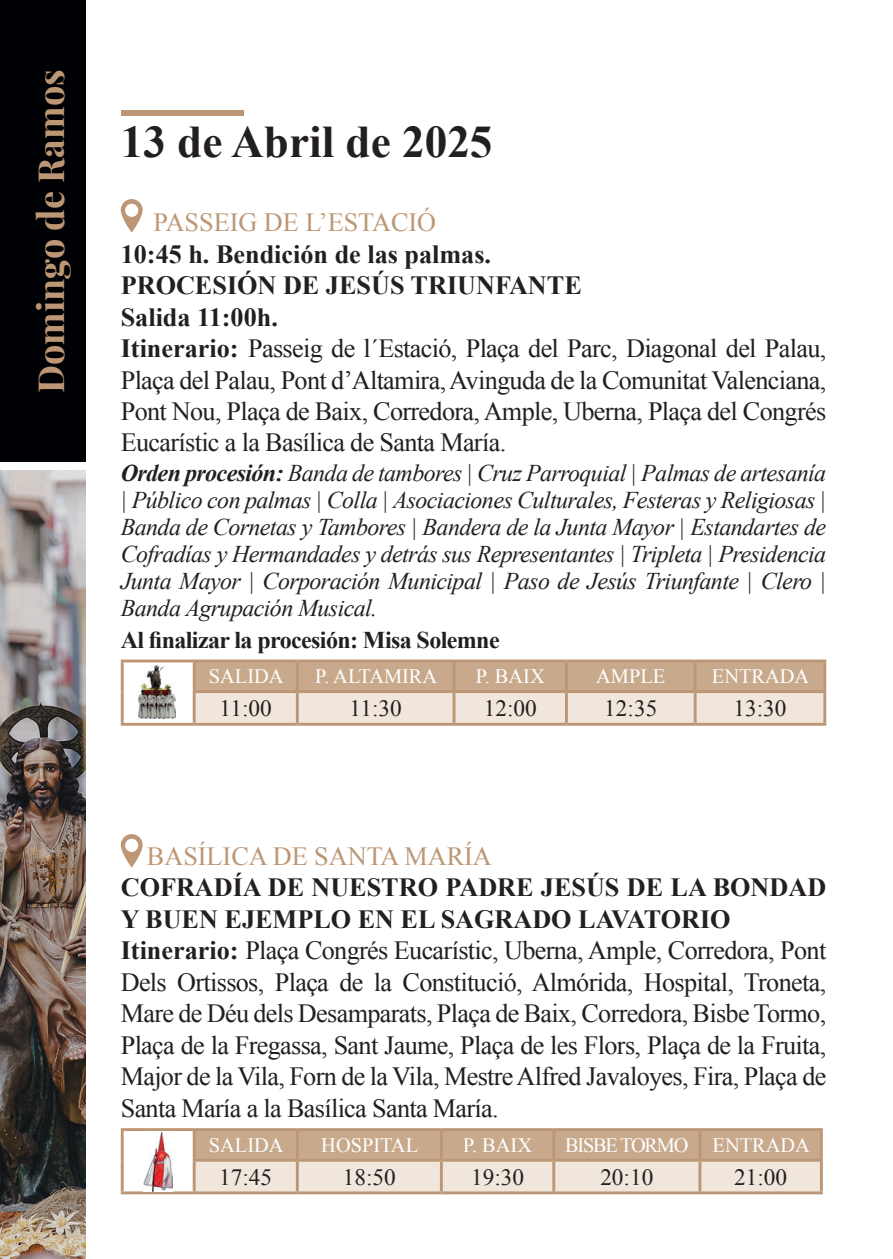
<style>
.page{position:relative;width:893px;height:1259px;background:#fff}
.page>*{position:absolute;margin:0;border:0;box-sizing:border-box;transform-origin:0 0}
.t1{font:700 45.3px "Times New Roman";color:#231f20}
.t2{font:700 36px "Playfair Display";color:#bd9775}
.t3{font:26.1px/31.5px "Times New Roman";letter-spacing:-.025em;color:#231f20}
.t4{font:26.1px "Times New Roman";color:#bd9775}
.t5{font:italic 24px/27px "Times New Roman";letter-spacing:-.025em;color:#231f20;text-align:justify}
.t6{font:700 24px "Times New Roman";letter-spacing:-.025em;color:#231f20}
.t7{font:23.4px "Times New Roman";color:#231f20}
.t8{font:20.4px "Times New Roman";color:#fff}
.t9{font:20.4px "Times New Roman";letter-spacing:-.06em;color:#fff}
.s1{font-weight:700}
</style>
<div class="page">
<div style="left:0;top:0;width:85px;height:462px;background:#000104"></div>
<img style="left:0;top:470px;width:85px;height:789px">
<svg style="left:196px;top:1131px;width:624px;height:60px;background:#dcc8b4"></svg>
<hr style="left:194px;top:1128px;width:103px;height:3px;background:#bd9775">
<hr style="left:193px;top:1131px;width:3px;height:27px;background:#bd9775">
<hr style="left:297px;top:1128px;width:144px;height:3px;background:#bd9775">
<hr style="left:296px;top:1131px;width:3px;height:27px;background:#bd9775">
<hr style="left:441px;top:1128px;width:113px;height:3px;background:#bd9775">
<hr style="left:440px;top:1131px;width:3px;height:27px;background:#bd9775">
<hr style="left:554px;top:1128px;width:146px;height:3px;background:#bd9775">
<hr style="left:552px;top:1131px;width:3px;height:27px;background:#bd9775">
<hr style="left:700px;top:1128px;width:123px;height:3px;background:#bd9775">
<hr style="left:698px;top:1131px;width:3px;height:27px;background:#bd9775">
<hr style="left:820px;top:1131px;width:3px;height:27px;background:#bd9775">
<hr style="left:193px;top:1158px;width:104px;height:3px;background:#bd9775">
<hr style="left:193px;top:1161px;width:3px;height:30px;background:#bd9775">
<hr style="left:297px;top:1158px;width:144px;height:3px;background:#bd9775">
<hr style="left:296px;top:1161px;width:3px;height:30px;background:#bd9775">
<hr style="left:441px;top:1158px;width:113px;height:3px;background:#bd9775">
<hr style="left:440px;top:1161px;width:3px;height:30px;background:#bd9775">
<hr style="left:554px;top:1158px;width:146px;height:3px;background:#bd9775">
<hr style="left:552px;top:1161px;width:3px;height:30px;background:#bd9775">
<hr style="left:700px;top:1158px;width:123px;height:3px;background:#bd9775">
<hr style="left:698px;top:1161px;width:3px;height:30px;background:#bd9775">
<hr style="left:820px;top:1161px;width:3px;height:30px;background:#bd9775">
<hr style="left:194px;top:1191px;width:103px;height:3px;background:#bd9775">
<hr style="left:297px;top:1191px;width:144px;height:3px;background:#bd9775">
<hr style="left:441px;top:1191px;width:113px;height:3px;background:#bd9775">
<hr style="left:554px;top:1191px;width:146px;height:3px;background:#bd9775">
<hr style="left:700px;top:1191px;width:123px;height:3px;background:#bd9775">
<hr style="left:121px;top:1128px;width:73px;height:3px;background:#bd9775">
<hr style="left:121px;top:1131px;width:3px;height:29px;background:#bd9775">
<hr style="left:121px;top:1160px;width:3px;height:31px;background:#bd9775">
<hr style="left:121px;top:1191px;width:73px;height:3px;background:#bd9775">
<img style="left:144px;top:1131px;width:28px;height:60px">
<svg style="left:121px;top:834px;width:22px;height:33px"></svg>
<div style="left:121px;top:110px;width:123px;height:6px;background:#bd9775"></div>
<svg style="left:196px;top:662px;width:627px;height:61px;background:#dcc8b4"></svg>
<hr style="left:194px;top:659px;width:103px;height:3px;background:#bd9775">
<hr style="left:193px;top:662px;width:3px;height:28px;background:#bd9775">
<hr style="left:297px;top:659px;width:157px;height:3px;background:#bd9775">
<hr style="left:296px;top:662px;width:3px;height:28px;background:#bd9775">
<hr style="left:454px;top:659px;width:112px;height:3px;background:#bd9775">
<hr style="left:453px;top:662px;width:2px;height:28px;background:#bd9775">
<hr style="left:566px;top:659px;width:129px;height:3px;background:#bd9775">
<hr style="left:565px;top:662px;width:3px;height:28px;background:#bd9775">
<hr style="left:695px;top:659px;width:131px;height:3px;background:#bd9775">
<hr style="left:694px;top:662px;width:3px;height:28px;background:#bd9775">
<hr style="left:823px;top:662px;width:3px;height:28px;background:#bd9775">
<hr style="left:193px;top:690px;width:104px;height:3px;background:#bd9775">
<hr style="left:193px;top:693px;width:3px;height:30px;background:#bd9775">
<hr style="left:297px;top:690px;width:157px;height:3px;background:#bd9775">
<hr style="left:296px;top:693px;width:3px;height:30px;background:#bd9775">
<hr style="left:454px;top:690px;width:112px;height:3px;background:#bd9775">
<hr style="left:453px;top:693px;width:2px;height:30px;background:#bd9775">
<hr style="left:566px;top:690px;width:129px;height:3px;background:#bd9775">
<hr style="left:565px;top:693px;width:3px;height:30px;background:#bd9775">
<hr style="left:695px;top:690px;width:131px;height:3px;background:#bd9775">
<hr style="left:694px;top:693px;width:3px;height:30px;background:#bd9775">
<hr style="left:823px;top:693px;width:3px;height:30px;background:#bd9775">
<hr style="left:194px;top:723px;width:103px;height:2px;background:#bd9775">
<hr style="left:297px;top:723px;width:157px;height:2px;background:#bd9775">
<hr style="left:454px;top:723px;width:112px;height:2px;background:#bd9775">
<hr style="left:566px;top:723px;width:129px;height:2px;background:#bd9775">
<hr style="left:695px;top:723px;width:131px;height:2px;background:#bd9775">
<hr style="left:121px;top:659px;width:73px;height:3px;background:#bd9775">
<hr style="left:121px;top:662px;width:3px;height:29px;background:#bd9775">
<hr style="left:121px;top:691px;width:3px;height:32px;background:#bd9775">
<hr style="left:121px;top:723px;width:73px;height:2px;background:#bd9775">
<img style="left:139px;top:665px;width:36px;height:53px">
<svg style="left:121px;top:199px;width:22px;height:33px"></svg>
<h2 class="t2" style="left:22px;top:393px;width:325px;rotate:-90deg">Domingo de Ramos</h2>
<h1 class="t1" style="left:121px;top:111px;width:373px">13 de Abril de 2025</h1>
<p class="t4" style="left:153px;top:205px;width:284px">PASSEIG DE L’ESTACIÓ</p>
<p class="t3" style="left:121px;top:238px;width:707px"><span class="s1">10:45 h. Bendición de las palmas.<br>PROCESIÓN DE JESÚS TRIUNFANTE<br>Salida 11:00h.<br>Itinerario:</span> Passeig de l´Estació, Plaça del Parc, Diagonal del Palau, Plaça del Palau, Pont d’Altamira, Avinguda de la Comunitat Valenciana, Pont Nou, Plaça de Baix, Corredora, Ample, Uberna, Plaça del Congrés Eucarístic a la Basílica de Santa María.</p>
<p class="t5" style="left:121px;top:459px;width:707px"><span class="s1">Orden procesión:</span> Banda de tambores | Cruz Parroquial | Palmas de artesanía | Público con palmas | Colla | Asociaciones Culturales, Festeras y Religiosas | Banda de Cornetas y Tambores | Bandera de la Junta Mayor | Estandartes de Cofradías y Hermandades y detrás sus Representantes | Tripleta | Presidencia Junta Mayor | Corporación Municipal | Paso de Jesús Triunfante | Clero | Banda Agrupación Musical.</p>
<p class="t6" style="left:121px;top:623px;width:380px">Al finalizar la procesión: Misa Solemne</p>
<p class="t8" style="left:209px;top:663px;width:76px">SALIDA</p>
<p class="t8" style="left:315px;top:663px;width:124px">P. ALTAMIRA</p>
<p class="t8" style="left:476px;top:663px;width:71px">P. BAIX</p>
<p class="t8" style="left:596px;top:663px;width:71px">AMPLE</p>
<p class="t8" style="left:712px;top:663px;width:99px">ENTRADA</p>
<p class="t7" style="left:220px;top:692px;width:54px">11:00</p>
<p class="t7" style="left:350px;top:692px;width:54px">11:30</p>
<p class="t7" style="left:484px;top:692px;width:55px">12:00</p>
<p class="t7" style="left:604px;top:692px;width:55px">12:35</p>
<p class="t7" style="left:733px;top:692px;width:55px">13:30</p>
<p class="t4" style="left:147px;top:838px;width:346px">BASÍLICA DE SANTA MARÍA</p>
<p class="t3" style="left:121px;top:871px;width:707px"><span class="s1">COFRADÍA DE NUESTRO PADRE JESÚS DE LA BONDAD Y BUEN EJEMPLO EN EL SAGRADO LAVATORIO Itinerario:</span> Plaça Congrés Eucarístic, Uberna, Ample, Corredora, Pont Dels Ortissos, Plaça de la Constitució, Almórida, Hospital, Troneta, Mare de Déu dels Desamparats, Plaça de Baix, Corredora, Bisbe Tormo, Plaça de la Fregassa, Sant Jaume, Plaça de les Flors, Plaça de la Fruita, Major de la Vila, Forn de la Vila, Mestre Alfred Javaloyes, Fira, Plaça de Santa María a la Basílica Santa María.</p>
<p class="t8" style="left:209px;top:1131px;width:76px">SALIDA</p>
<p class="t8" style="left:321px;top:1131px;width:98px">HOSPITAL</p>
<p class="t8" style="left:463px;top:1131px;width:71px">P. BAIX</p>
<p class="t9" style="left:565px;top:1131px;width:246px">BISBE TORMO ENTRADA</p>
<p class="t7" style="left:219px;top:1161px;width:55px">17:45</p>
<p class="t7" style="left:343px;top:1161px;width:55px">18:50</p>
<p class="t7" style="left:471px;top:1161px;width:55px">19:30</p>
<p class="t7" style="left:600px;top:1161px;width:55px">20:10</p>
<p class="t7" style="left:734px;top:1161px;width:55px">21:00</p>
</div>
